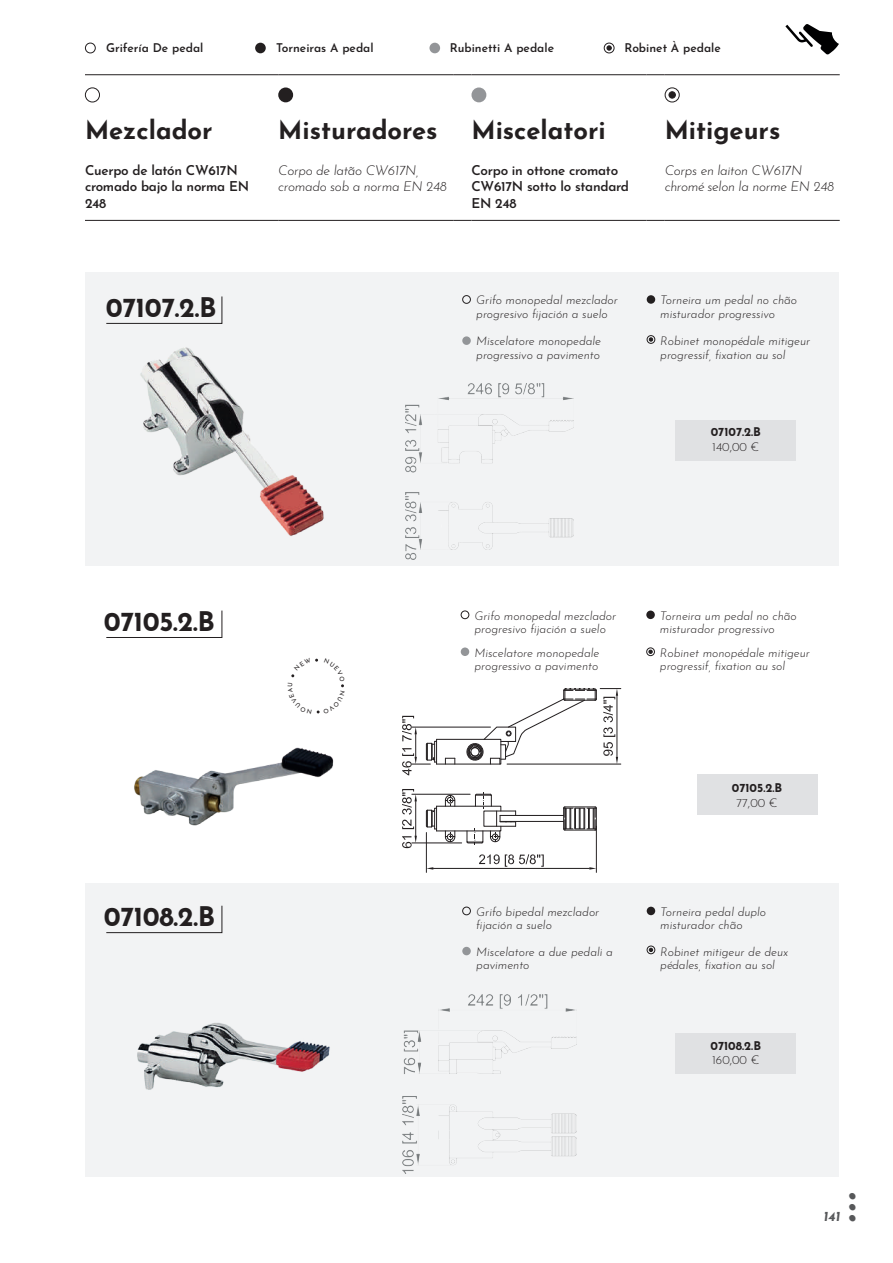
<style>
.page{position:relative;width:893px;height:1263px;background:#fff}
.page>*{position:absolute;margin:0;border:0;box-sizing:border-box;transform-origin:0 0}
.t1{font:italic 700 45px "Josefin Sans";color:#57585a}
.t2{font:700 27px "Josefin Sans";letter-spacing:-.01em;color:#231f20}
.t3{font:700 25.5px "Josefin Sans";color:#231f20}
.t4{font:600 13.5px/16.5px "Josefin Sans";letter-spacing:-.02em;color:#231f20}
.t5{font:italic 300 13.5px/16.5px "Josefin Sans";letter-spacing:-.02em;color:#231f20}
.t6{font:italic 700 13.5px "Josefin Sans";color:#57585a}
.t7{font:italic 300 12px/13.5px "Josefin Sans";color:#231f20}
.t8{font:600 12px "Josefin Sans";color:#231f20}
.t9{font:700 12px "Josefin Sans";color:#231f20}
.t10{font:300 12px "Josefin Sans";color:#231f20}
</style>
<div class="page">
<div style="left:85px;top:272px;width:754px;height:293px;background:#f2f3f4"></div>
<div style="left:85px;top:883px;width:754px;height:293px;background:#f2f3f4"></div>
<img style="left:137px;top:1023px;width:193px;height:67px">
<img style="left:403px;top:994px;width:174px;height:180px">
<div style="left:462px;top:947px;width:9px;height:8px;background:#939598;border-radius:50%"></div>
<div style="left:647px;top:946px;width:8px;height:8px;border:1px solid #231f20;border-radius:50%"></div>
<svg style="left:649px;top:948px;width:4px;height:4px"></svg>
<img style="left:134px;top:747px;width:200px;height:79px">
<img style="left:140px;top:347px;width:184px;height:189px">
<div style="left:462px;top:336px;width:9px;height:9px;background:#939598;border-radius:50%"></div>
<div style="left:462px;top:295px;width:9px;height:9px;border:1px solid #231f20;border-radius:50%"></div>
<div style="left:647px;top:335px;width:8px;height:9px;border:1px solid #231f20;border-radius:50%"></div>
<svg style="left:649px;top:337px;width:4px;height:4px"></svg>
<hr style="left:500px;top:815px;width:64px;height:1px;background:#231f20">
<hr style="left:500px;top:821px;width:64px;height:1px;background:#231f20">
<svg style="left:563px;top:807px;width:34px;height:23px"></svg>
<div style="left:436px;top:739px;width:65px;height:25px;border:1px solid #231f20"></div>
<svg style="left:445px;top:758px;width:11px;height:6px"></svg>
<svg style="left:426px;top:794px;width:90px;height:49px"></svg>
<hr style="left:412px;top:727px;width:78px;height:1px;background:#231f20">
<svg style="left:402px;top:716px;width:35px;height:59px"></svg>
<hr style="left:412px;top:794px;width:58px;height:1px;background:#231f20">
<hr style="left:412px;top:843px;width:50px;height:1px;background:#231f20">
<hr style="left:415px;top:801px;width:1px;height:35px;background:#231f20">
<svg style="left:402px;top:836px;width:15px;height:13px"></svg>
<svg style="left:402px;top:789px;width:15px;height:40px"></svg>
<hr style="left:426px;top:832px;width:1px;height:40px;background:#231f20">
<hr style="left:596px;top:826px;width:1px;height:46px;background:#231f20">
<hr style="left:433px;top:868px;width:156px;height:1px;background:#231f20">
<svg style="left:426px;top:867px;width:7px;height:3px"></svg>
<svg style="left:589px;top:867px;width:7px;height:3px"></svg>
<svg style="left:479px;top:854px;width:65px;height:13px"></svg>
<hr style="left:507px;top:764px;width:114px;height:1px;background:#231f20">
<svg style="left:467px;top:688px;width:154px;height:76px"></svg>
<img style="left:406px;top:383px;width:168px;height:177px">
<div style="left:647px;top:295px;width:8px;height:9px;background:#231f20;border-radius:50%"></div>
<div style="left:462px;top:907px;width:9px;height:8px;border:1px solid #231f20;border-radius:50%"></div>
<div style="left:675px;top:1034px;width:121px;height:40px;background:#e0e1e3"></div>
<div style="left:675px;top:420px;width:121px;height:41px;background:#e0e1e3"></div>
<div style="left:647px;top:907px;width:8px;height:8px;background:#231f20;border-radius:50%"></div>
<svg style="left:785px;top:24px;width:54px;height:30px"></svg>
<svg style="left:106px;top:610px;width:116px;height:28px"></svg>
<svg style="left:106px;top:296px;width:116px;height:28px"></svg>
<svg style="left:106px;top:905px;width:116px;height:28px"></svg>
<div style="left:697px;top:775px;width:120px;height:40px;background:#e0e1e3"></div>
<div style="left:461px;top:647px;width:8px;height:9px;background:#939598;border-radius:50%"></div>
<div style="left:461px;top:610px;width:8px;height:9px;border:1px solid #231f20;border-radius:50%"></div>
<div style="left:646px;top:647px;width:9px;height:9px;border:1px solid #231f20;border-radius:50%"></div>
<svg style="left:648px;top:650px;width:5px;height:4px"></svg>
<div style="left:646px;top:610px;width:9px;height:9px;background:#231f20;border-radius:50%"></div>
<div style="left:85px;top:43px;width:11px;height:10px;border:1px solid #231f20;border-radius:50%"></div>
<div style="left:604px;top:43px;width:10px;height:10px;border:1px solid #231f20;border-radius:50%"></div>
<svg style="left:607px;top:45px;width:5px;height:6px"></svg>
<div style="left:429px;top:43px;width:11px;height:10px;background:#939598;border-radius:50%"></div>
<div style="left:255px;top:43px;width:11px;height:10px;background:#231f20;border-radius:50%"></div>
<hr style="left:85px;top:74px;width:175px;height:1px;background:#231f20">
<svg style="left:260px;top:74px;width:18px;height:1px"></svg>
<hr style="left:278px;top:74px;width:175px;height:1px;background:#231f20">
<svg style="left:453px;top:74px;width:18px;height:1px"></svg>
<hr style="left:471px;top:74px;width:175px;height:1px;background:#231f20">
<svg style="left:646px;top:74px;width:19px;height:1px"></svg>
<hr style="left:665px;top:74px;width:175px;height:1px;background:#231f20">
<hr style="left:85px;top:220px;width:175px;height:1px;background:#231f20">
<svg style="left:260px;top:220px;width:18px;height:1px"></svg>
<hr style="left:278px;top:220px;width:175px;height:1px;background:#231f20">
<svg style="left:453px;top:220px;width:18px;height:1px"></svg>
<hr style="left:471px;top:220px;width:175px;height:1px;background:#231f20">
<svg style="left:646px;top:220px;width:19px;height:1px"></svg>
<hr style="left:665px;top:220px;width:175px;height:1px;background:#231f20">
<div style="left:85px;top:87px;width:15px;height:15px;border:1px solid #231f20;border-radius:50%"></div>
<div style="left:278px;top:87px;width:15px;height:15px;background:#231f20;border-radius:50%"></div>
<div style="left:471px;top:87px;width:15px;height:15px;background:#939598;border-radius:50%"></div>
<div style="left:665px;top:87px;width:15px;height:15px;border:1px solid #231f20;border-radius:50%"></div>
<svg style="left:669px;top:92px;width:5px;height:6px"></svg>
<div style="left:669px;top:91px;width:7px;height:8px;border:1px solid #231f20;border-radius:50%"></div>
<svg style="left:291px;top:658px;width:53px;height:56px"></svg>
<p class="t8" style="left:106px;top:37px;width:99px">Grifería De pedal</p>
<p class="t8" style="left:276px;top:37px;width:99px">Torneiras A pedal</p>
<p class="t8" style="left:450px;top:37px;width:106px">Rubinetti A pedale</p>
<p class="t8" style="left:624px;top:37px;width:98px">Robinet À pedale</p>
<h3 class="t3" style="left:85px;top:107px;width:129px">Mezclador</h3>
<h3 class="t3" style="left:278px;top:107px;width:161px">Misturadores</h3>
<h3 class="t3" style="left:471px;top:107px;width:136px">Miscelatori</h3>
<h3 class="t3" style="left:665px;top:107px;width:117px">Mitigeurs</h3>
<p class="t4" style="left:85px;top:160px;width:166px">Cuerpo de latón CW617N cromado bajo la norma EN<br>248</p>
<p class="t5" style="left:278px;top:160px;width:170px">Corpo de latão CW617N, cromado sob a norma EN 248</p>
<p class="t4" style="left:471px;top:160px;width:159px">Corpo in ottone cromato<br>CW617N sotto lo standard<br>EN 248</p>
<p class="t5" style="left:665px;top:160px;width:171px">Corps en laiton CW617N chromé selon la norme EN 248</p>
<h2 class="t2" style="left:106px;top:283px;width:112px">07107.2.B</h2>
<p class="t7" style="left:476px;top:292px;width:143px">Grifo monopedal mezclador progresivo fijación a suelo</p>
<p class="t7" style="left:476px;top:333px;width:126px">Miscelatore monopedale progressivo a pavimento</p>
<p class="t7" style="left:660px;top:292px;width:138px">Torneira um pedal no chão misturador progressivo</p>
<p class="t7" style="left:660px;top:333px;width:151px">Robinet monopédale mitigeur progressif, fixation au sol</p>
<p class="t9" style="left:711px;top:422px;width:52px">07107.2.B</p>
<p class="t10" style="left:712px;top:437px;width:49px">140,00 €</p>
<h2 class="t2" style="left:104px;top:597px;width:113px">07105.2.B</h2>
<h2 class="t2" style="left:104px;top:892px;width:113px">07108.2.B</h2>
<p class="t7" style="left:475px;top:608px;width:143px">Grifo monopedal mezclador progresivo fijación a suelo</p>
<p class="t7" style="left:660px;top:608px;width:138px">Torneira um pedal no chão misturador progressivo</p>
<p class="t7" style="left:475px;top:644px;width:126px">Miscelatore monopedale progressivo a pavimento</p>
<p class="t7" style="left:660px;top:644px;width:151px">Robinet monopédale mitigeur progressif, fixation au sol</p>
<p class="t9" style="left:732px;top:777px;width:52px">07105.2.B</p>
<p class="t10" style="left:736px;top:793px;width:43px">77,00 €</p>
<p class="t7" style="left:476px;top:904px;width:125px">Grifo bipedal mezclador fijación a suelo</p>
<p class="t7" style="left:660px;top:904px;width:107px">Torneira pedal duplo misturador chão</p>
<p class="t7" style="left:476px;top:944px;width:138px">Miscelatore a due pedali a pavimento</p>
<p class="t7" style="left:660px;top:944px;width:129px">Robinet mitigeur de deux pédales, fixation au sol</p>
<p class="t9" style="left:711px;top:1035px;width:52px">07108.2.B</p>
<p class="t10" style="left:712px;top:1051px;width:49px">160,00 €</p>
<p class="t6" style="left:823px;top:1205px;width:19px">141</p>
<h1 class="t1" style="left:811px;top:1224px;width:34px;rotate:-90deg">···</h1>
</div>
